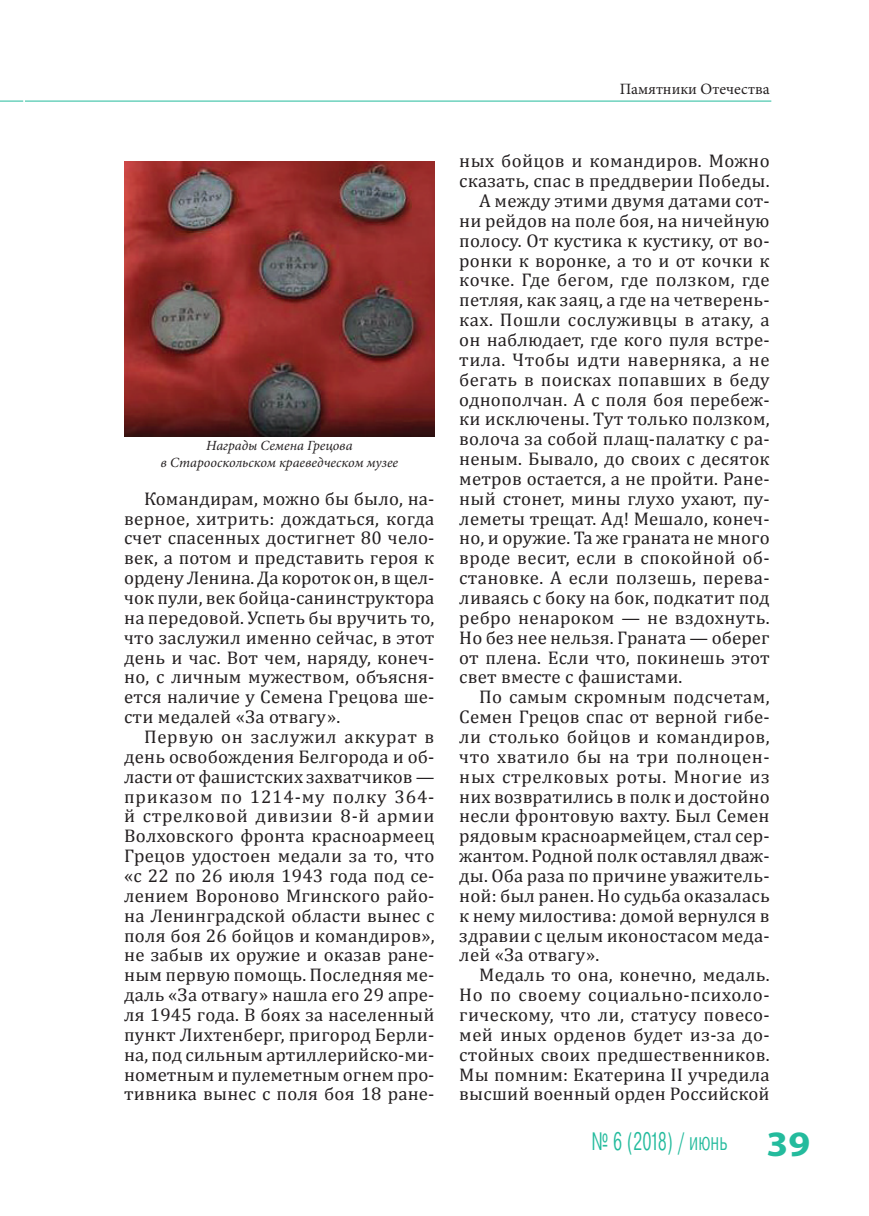
<style>
.page{position:relative;width:869px;height:1216px;background:#fff}
.page>*{position:absolute;margin:0;border:0;box-sizing:border-box;transform-origin:0 0}
.t1{font:300 25.2px "Pragmatica Cond";letter-spacing:.005em;color:#24bb9d;scale:.8 1}
.t2{font:18.38px/19.8px "Cambria";letter-spacing:.01em;color:#231f20;text-align:justify}
.t3{font:18.38px "Cambria";letter-spacing:.03em;color:#231f20}
.t4{font:18.38px "Cambria";letter-spacing:.035em;color:#231f20}
.t5{font:15.75px "Minion Pro";color:#231f20}
.t6{font:italic 14px/16.8px "Minion Pro";color:#231f20;text-align:center}
.s1{font-family:"Myriad Pro";font-weight:700;font-size:35.88px}
</style>
<div class="page">
<svg style="left:0;top:101px;width:23px;height:1px"></svg>
<hr style="left:25px;top:101px;width:746px;height:1px;background:#24bb9d">
<img style="left:124px;top:161px;width:310px;height:276px">
<p class="t6" style="left:160px;top:437px;width:239px">Награды Семена Грецова<br>в Старооскольском краеведческом музее</p>
<p class="t2" style="left:124px;top:488px;width:312px;text-indent:20px">Командирам, можно бы было, на&shy;верное, хитрить: дождаться, когда счет спасенных достигнет 80 чело&shy;век, а потом и представить героя к ордену Ленина. Да короток он, в щел&shy;чок пули, век бойца-санинструктора на передовой. Успеть бы вручить то, что заслужил именно сейчас, в этот день и час. Вот чем, наряду, конеч&shy;но, с личным мужеством, объясня&shy;ется наличие у Семена Грецова ше&shy;сти медалей «За отвагу».</p>
<p class="t2" style="left:124px;top:726px;width:312px;text-indent:20px">Первую он заслужил аккурат в день освобождения Белгорода и об&shy;ласти от фашистских захватчиков — приказом по 1214-му полку 364- й стрелковой дивизии 8-й армии Волховского фронта красноармеец Грецов удостоен медали за то, что «с 22 по 26 июля 1943 года под се&shy;лением Вороново Мгинского райо&shy;на Ленинградской области вынес с поля боя 26 бойцов и командиров», не забыв их оружие и оказав ране&shy;ным первую помощь. Последняя ме&shy;даль «За отвагу» нашла его 29 апре&shy;ля 1945 года. В боях за населенный пункт Лихтенберг, пригород Берли&shy;на, под сильным артиллерийско-ми&shy;нометным и пулеметным огнем про&shy;тивника вынес с поля боя 18 ране-</p>
<p class="t5" style="left:619px;top:79px;width:151px">Памятники Отечества</p>
<p class="t2" style="left:459px;top:151px;width:312px">ных бойцов и командиров. Можно</p>
<p class="t2" style="left:459px;top:170px;width:311px">сказать, спас в преддверии Победы.</p>
<p class="t2" style="left:479px;top:190px;width:292px">А между этими двумя датами сот-</p>
<p class="t2" style="left:459px;top:210px;width:312px">ни рейдов на поле боя, на ничейную</p>
<p class="t2" style="left:459px;top:230px;width:312px">полосу. От кустика к кустику, от во-</p>
<p class="t2" style="left:459px;top:250px;width:312px">ронки к воронке, а то и от кочки к</p>
<p class="t2" style="left:459px;top:270px;width:312px">кочке. Где бегом, где ползком, где</p>
<p class="t2" style="left:459px;top:290px;width:312px">петляя, как заяц, а где на четверень-</p>
<p class="t2" style="left:459px;top:309px;width:312px">ках. Пошли сослуживцы в атаку, а</p>
<p class="t2" style="left:459px;top:329px;width:312px">он наблюдает, где кого пуля встре-</p>
<p class="t2" style="left:459px;top:349px;width:312px">тила. Чтобы идти наверняка, а не</p>
<p class="t2" style="left:459px;top:369px;width:312px">бегать в поисках попавших в беду</p>
<p class="t2" style="left:459px;top:389px;width:312px">однополчан. А с поля боя перебеж-</p>
<p class="t2" style="left:459px;top:409px;width:312px">ки исключены. Тут только ползком,</p>
<p class="t2" style="left:459px;top:428px;width:311px">волоча за собой плащ-палатку с ра-</p>
<p class="t2" style="left:459px;top:448px;width:312px">неным. Бывало, до своих с десяток</p>
<p class="t2" style="left:459px;top:468px;width:312px">метров остается, а не пройти. Ране-</p>
<p class="t2" style="left:459px;top:488px;width:311px">ный стонет, мины глухо ухают, пу-</p>
<p class="t2" style="left:459px;top:508px;width:312px">леметы трещат. Ад! Мешало, конеч-</p>
<p class="t2" style="left:459px;top:528px;width:312px">но, и оружие. Та же граната не много</p>
<p class="t2" style="left:459px;top:547px;width:312px">вроде весит, если в спокойной об-</p>
<p class="t2" style="left:459px;top:567px;width:312px">становке. А если ползешь, перева-</p>
<p class="t2" style="left:459px;top:587px;width:312px">ливаясь с боку на бок, подкатит под</p>
<p class="t2" style="left:459px;top:607px;width:312px">ребро ненароком — не вздохнуть.</p>
<p class="t2" style="left:459px;top:627px;width:312px">Но без нее нельзя. Граната — оберег</p>
<p class="t2" style="left:459px;top:647px;width:312px">от плена. Если что, покинешь этот</p>
<p class="t2" style="left:459px;top:666px;width:224px">свет вместе с фашистами.</p>
<p class="t2" style="left:479px;top:686px;width:292px">По самым скромным подсчетам,</p>
<p class="t2" style="left:459px;top:706px;width:312px">Семен Грецов спас от верной гибе-</p>
<p class="t2" style="left:459px;top:726px;width:312px">ли столько бойцов и командиров,</p>
<p class="t3" style="left:459px;top:745px;width:311px">что хватило бы на три полноцен-</p>
<p class="t4" style="left:459px;top:765px;width:312px">ных стрелковых роты. Многие из</p>
<p class="t2" style="left:459px;top:786px;width:312px">них возвратились в полк и достойно</p>
<p class="t2" style="left:459px;top:805px;width:312px">несли фронтовую вахту. Был Семен</p>
<p class="t2" style="left:459px;top:825px;width:312px">рядовым красноармейцем, стал сер-</p>
<p class="t2" style="left:459px;top:845px;width:312px">жантом. Родной полк оставлял дваж-</p>
<p class="t2" style="left:459px;top:865px;width:312px">ды. Оба раза по причине уважитель-</p>
<p class="t2" style="left:459px;top:885px;width:312px">ной: был ранен. Но судьба оказалась</p>
<p class="t2" style="left:459px;top:905px;width:312px">к нему милостива: домой вернулся в</p>
<p class="t2" style="left:459px;top:924px;width:312px">здравии с целым иконостасом меда-</p>
<p class="t2" style="left:459px;top:944px;width:142px">лей «За отвагу».</p>
<p class="t2" style="left:479px;top:964px;width:292px">Медаль то она, конечно, медаль.</p>
<p class="t3" style="left:459px;top:983px;width:312px">Но по своему социально-психоло-</p>
<p class="t2" style="left:459px;top:1004px;width:312px">гическому, что ли, статусу повесо-</p>
<p class="t2" style="left:459px;top:1024px;width:312px">мей иных орденов будет из-за до-</p>
<p class="t2" style="left:459px;top:1044px;width:312px">стойных своих предшественников.</p>
<p class="t2" style="left:459px;top:1063px;width:311px">Мы помним: Екатерина II учредила</p>
<p class="t2" style="left:459px;top:1083px;width:312px">высший военный орден Российской</p>
<h1 class="t1" style="left:591px;top:1126px;width:275px">№ 6 (2018) / июнь <span class="s1">39</span></h1>
</div>
